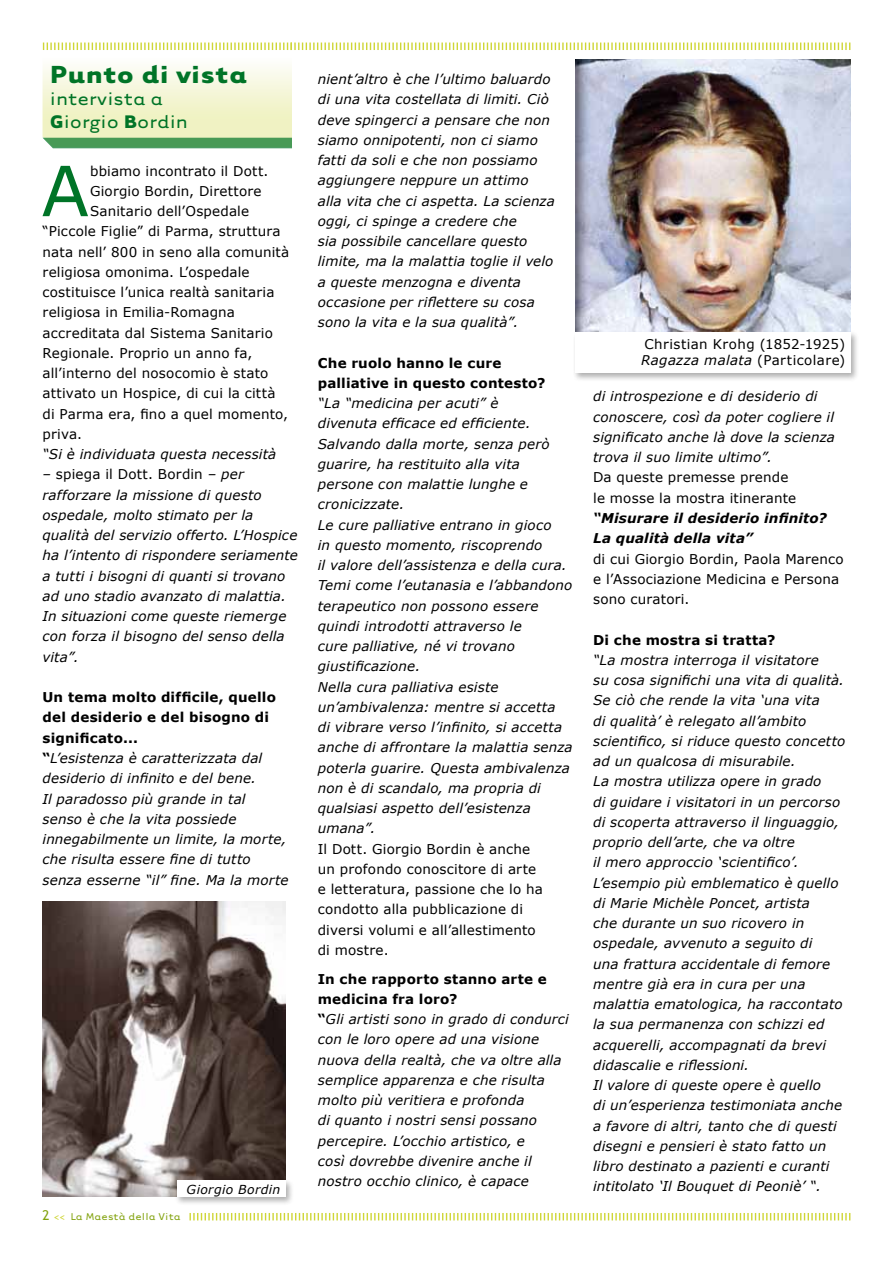
<style>
.page{position:relative;width:893px;height:1263px;background:#fff}
.page>*{position:absolute;margin:0;border:0;box-sizing:border-box;transform-origin:0 0}
.t1{font:69.15px "Verdana";color:#007427}
.t2{font:700 28.5px "Tarzana Wide";letter-spacing:.03em;color:#007427}
.t3{font:21px/22.5px "Tarzana Wide";color:#007427}
.t4{font:italic 13.5px/20.2px "Verdana";letter-spacing:.01em;color:#000}
.t5{font:13.5px/20.2px "Verdana";letter-spacing:.01em;color:#000}
.t6{font:700 13.5px/20.2px "Verdana";letter-spacing:.015em;color:#000}
.t7{font:italic 700 13.5px/20.2px "Verdana";letter-spacing:.01em;color:#000}
.t8{font:13.35px/16px "Verdana";letter-spacing:.03em;color:#000}
.t9{font:italic 12.45px "Verdana";letter-spacing:.03em;color:#000}
.t10{font:11.4px "Tarzana Wide";letter-spacing:.01em;color:#83a30f}
.s1{font-weight:700}
.s2{font-style:normal}
.s3{font-weight:700;font-style:normal}
.s4{font-family:"Trebuchet MS";font-size:13.5px}
.s5{font-size:10.5px;color:#cfd637}
.s6{font-style:italic}
</style>
<div class="page">
<svg style="left:189px;top:1213px;width:661px;height:7px"></svg>
<svg style="left:43px;top:43px;width:807px;height:105px"></svg>
<img style="left:43px;top:901px;width:243px;height:296px">
<div style="left:174px;top:1178px;width:121px;height:28px;background:#000;opacity:.32"></div>
<div style="left:177px;top:1181px;width:108px;height:16px;background:#fff"></div>
<img style="left:575px;top:60px;width:275px;height:270px">
<div style="left:573px;top:330px;width:286px;height:52px;background:#000;opacity:.32"></div>
<div style="left:575px;top:332px;width:275px;height:41px;background:#fff"></div>
<h2 class="t2" style="left:50px;top:56px;width:198px">Punto di vista</h2>
<h3 class="t3" style="left:50px;top:87px;width:140px">intervista a<br><span class="s1">G</span>iorgio <span class="s1">B</span>ordin</h3>
<h1 class="t1" style="left:42px;top:147px;width:49px">A</h1>
<p class="t5" style="left:90px;top:160px;width:180px">bbiamo incontrato il Dott.</p>
<p class="t5" style="left:90px;top:180px;width:173px">Giorgio Bordin, Direttore</p>
<p class="t5" style="left:90px;top:201px;width:161px">Sanitario dell’Ospedale</p>
<p class="t5" style="left:43px;top:221px;width:240px">“Piccole Figlie” di Parma, struttura</p>
<p class="t5" style="left:43px;top:241px;width:248px">nata nell’ 800 in seno alla comunità</p>
<p class="t5" style="left:43px;top:261px;width:209px">religiosa omonima. L’ospedale</p>
<p class="t5" style="left:43px;top:282px;width:233px">costituisce l’unica realtà sanitaria</p>
<p class="t5" style="left:43px;top:302px;width:194px">religiosa in Emilia-Romagna</p>
<p class="t5" style="left:43px;top:322px;width:232px">accreditata dal Sistema Sanitario</p>
<p class="t5" style="left:43px;top:342px;width:211px">Regionale. Proprio un anno fa,</p>
<p class="t5" style="left:43px;top:363px;width:227px">all’interno del nosocomio è stato</p>
<p class="t5" style="left:43px;top:383px;width:235px">attivato un Hospice, di cui la città</p>
<p class="t5" style="left:43px;top:403px;width:247px">di Parma era, fino a quel momento,</p>
<p class="t5" style="left:43px;top:423px;width:41px">priva.</p>
<p class="t4" style="left:43px;top:444px;width:235px">“Si è individuata questa necessità</p>
<p class="t4" style="left:43px;top:464px;width:257px">– <span class="s2">spiega il Dott. Bordin</span> – per rafforzare la missione di questo ospedale, molto stimato per la qualità del servizio offerto. L’Hospice ha l’intento di rispondere seriamente a tutti i bisogni di quanti si trovano ad uno stadio avanzato di malattia.<br>In situazioni come queste riemerge con forza il bisogno del senso della vita”.</p>
<p class="t4" style="left:43px;top:687px;width:247px"><span class="s3">Un tema molto difficile, quello del desiderio e del bisogno di significato...<br>“</span>L’esistenza è caratterizzata dal desiderio di infinito e del bene.<br>Il paradosso più grande in tal senso è che la vita possiede innegabilmente un limite, la morte, che risulta essere fine di tutto senza esserne “il” fine. Ma la morte</p>
<p class="t9" style="left:187px;top:1181px;width:95px">Giorgio Bordin</p>
<p class="t10" style="left:43px;top:1209px;width:140px"><span class="s4">2</span> <span class="s5">&lt;&lt;</span> La Maestà della Vita</p>
<p class="t4" style="left:318px;top:69px;width:239px">nient’altro è che l’ultimo baluardo di una vita costellata di limiti. Ciò deve spingerci a pensare che non siamo onnipotenti, non ci siamo fatti da soli e che non possiamo aggiungere neppure un attimo alla vita che ci aspetta. La scienza oggi, ci spinge a credere che<br>sia possibile cancellare questo limite, ma la malattia toglie il velo a queste menzogna e diventa occasione per riflettere su cosa sono la vita e la sua qualità”.</p>
<p class="t6" style="left:318px;top:352px;width:229px">Che ruolo hanno le cure palliative in questo contesto?</p>
<p class="t4" style="left:318px;top:393px;width:256px">“La “medicina per acuti” è<br>divenuta efficace ed efficiente.<br>Salvando dalla morte, senza però guarire, ha restituito alla vita persone con malattie lunghe e cronicizzate.<br>Le cure palliative entrano in gioco<br>in questo momento, riscoprendo<br>il valore dell’assistenza e della cura.<br>Temi come l’eutanasia e l’abbandono terapeutico non possono essere quindi introdotti attraverso le<br>cure palliative, né vi trovano giustificazione.<br>Nella cura palliativa esiste un’ambivalenza: mentre si accetta<br>di vibrare verso l’infinito, si accetta anche di affrontare la malattia senza poterla guarire. Questa ambivalenza non è di scandalo, ma propria di qualsiasi aspetto dell’esistenza umana”.</p>
<p class="t5" style="left:318px;top:838px;width:226px">Il Dott. Giorgio Bordin è anche un profondo conoscitore di arte e letteratura, passione che lo ha condotto alla pubblicazione di diversi volumi e all’allestimento di mostre.</p>
<p class="t4" style="left:318px;top:968px;width:252px"><span class="s3">In che rapporto stanno arte e medicina fra loro?<br>“</span>Gli artisti sono in grado di condurci con le loro opere ad una visione nuova della realtà, che va oltre alla semplice apparenza e che risulta molto più veritiera e profonda<br>di quanto i nostri sensi possano percepire. L’occhio artistico, e<br>così dovrebbe divenire anche il nostro occhio clinico, è capace</p>
<p class="t8" style="left:641px;top:336px;width:206px">Christian Krohg (1852-1925)<br><span class="s6">Ragazza malata</span> (Particolare)</p>
<p class="t4" style="left:593px;top:386px;width:243px">di introspezione e di desiderio di conoscere, così da poter cogliere il significato anche là dove la scienza trova il suo limite ultimo”.</p>
<p class="t5" style="left:593px;top:467px;width:205px">Da queste premesse prende le mosse la mostra itinerante</p>
<p class="t7" style="left:593px;top:507px;width:235px">“Misurare il desiderio infinito?<br>La qualità della vita”</p>
<p class="t5" style="left:593px;top:548px;width:252px">di cui Giorgio Bordin, Paola Marenco e l’Associazione Medicina e Persona sono curatori.</p>
<p class="t6" style="left:593px;top:629px;width:184px">Di che mostra si tratta?</p>
<p class="t4" style="left:593px;top:649px;width:254px">“La mostra interroga il visitatore<br>su cosa significhi una vita di qualità.<br>Se ciò che rende la vita ‘una vita<br>di qualità’ è relegato all’ambito scientifico, si riduce questo concetto ad un qualcosa di misurabile.<br>La mostra utilizza opere in grado<br>di guidare i visitatori in un percorso di scoperta attraverso il linguaggio, proprio dell’arte, che va oltre<br>il mero approccio ‘scientifico’.<br>L’esempio più emblematico è quello di Marie Michèle Poncet, artista<br>che durante un suo ricovero in ospedale, avvenuto a seguito di<br>una frattura accidentale di femore mentre già era in cura per una malattia ematologica, ha raccontato la sua permanenza con schizzi ed acquerelli, accompagnati da brevi didascalie e riflessioni.<br>Il valore di queste opere è quello<br>di un’esperienza testimoniata anche a favore di altri, tanto che di questi disegni e pensieri è stato fatto un libro destinato a pazienti e curanti intitolato ‘Il Bouquet di Peoniè’ “.</p>
</div>
